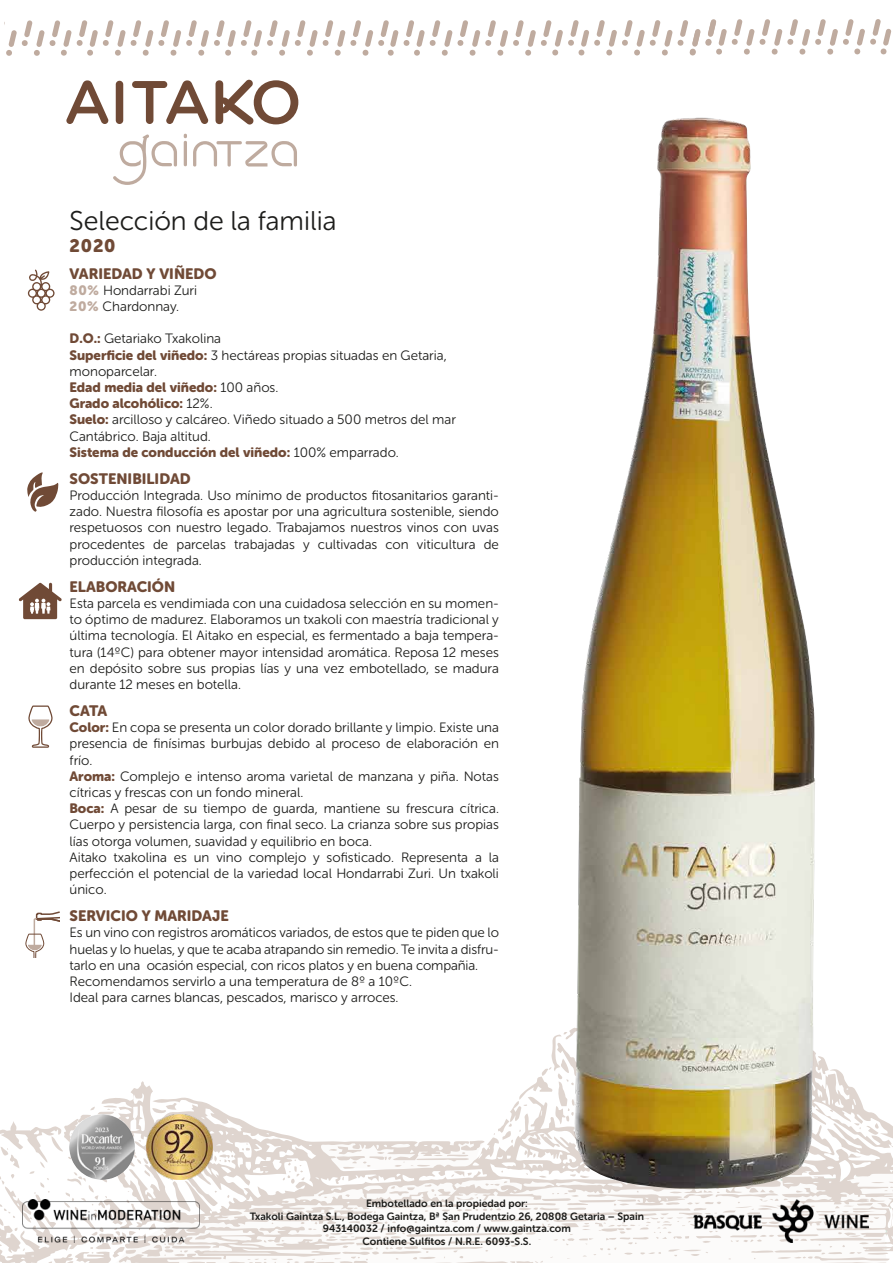
<style>
.page{position:relative;width:893px;height:1263px;background:#fff}
.page>*{position:absolute;margin:0;border:0;box-sizing:border-box;transform-origin:0 0}
.t1{font:27px "Museo Sans Rounded 300";color:#1d1d1b}
.t2{font:18px "Museo Sans Rounded 900";color:#704a36}
.t3{font:15px "Museo Sans Rounded 900";color:#704a36}
.t4{font:13.5px/16.2px "Museo Sans Rounded 300";color:#1d1d1b}
.t5{font:13.5px/16.2px "Museo Sans Rounded 900";color:#704a36}
.t6{font:10.5px/12.6px "Museo Sans Rounded 700";color:#1d1d1b;text-align:center}
.s1{font-family:"Museo Sans Rounded 900";color:#bfab9f}
.s2{font-family:"Museo Sans Rounded 900";color:#704a36}
.s3{font-family:"Museo Sans Rounded 300";color:#1d1d1b}
</style>
<div class="page">
<svg style="left:0;top:1029px;width:892px;height:234px"></svg>
<img style="left:572px;top:117px;width:243px;height:1073px">
<svg style="left:66px;top:79px;width:232px;height:46px"></svg>
<svg style="left:113px;top:134px;width:184px;height:51px"></svg>
<svg style="left:28px;top:270px;width:27px;height:41px"></svg>
<svg style="left:19px;top:583px;width:43px;height:36px"></svg>
<svg style="left:25px;top:911px;width:34px;height:47px"></svg>
<svg style="left:28px;top:706px;width:25px;height:42px"></svg>
<svg style="left:27px;top:472px;width:31px;height:40px"></svg>
<svg style="left:6px;top:19px;width:886px;height:37px"></svg>
<img style="left:23px;top:1199px;width:176px;height:44px">
<img style="left:693px;top:1199px;width:175px;height:44px">
<img style="left:147px;top:1114px;width:65px;height:66px">
<img style="left:69px;top:1114px;width:66px;height:66px;border-radius:33px">
<h1 class="t1" style="left:70px;top:206px;width:268px">Selección de la familia</h1>
<h2 class="t2" style="left:70px;top:235px;width:48px">2020</h2>
<p class="t3" style="left:70px;top:265px;width:148px">VARIEDAD Y VIÑEDO</p>
<p class="t4" style="left:70px;top:282px;width:129px"><span class="s1">80%</span> Hondarrabi Zuri<br><span class="s1">20%</span> Chardonnay.</p>
<p class="t4" style="left:70px;top:331px;width:379px"><span class="s2">D.O.:</span> Getariako Txakolina<br><span class="s2">Superficie del viñedo:</span> 3 hectáreas propias situadas en Getaria, monoparcelar.</p>
<p class="t5" style="left:70px;top:379px;width:210px">Edad media del viñedo: <span class="s3">100 años.<br></span>Grado alcohólico: <span class="s3">12%.</span></p>
<p class="t4" style="left:70px;top:412px;width:388px"><span class="s2">Suelo:</span> arcilloso y calcáreo. Viñedo situado a 500 metros del mar<br>Cantábrico. Baja altitud.</p>
<p class="t5" style="left:70px;top:444px;width:331px">Sistema de conducción del viñedo: <span class="s3">100% emparrado.</span></p>
<p class="t3" style="left:70px;top:470px;width:123px">SOSTENIBILIDAD</p>
<p class="t4" style="left:70px;top:487px;width:431px;text-align:justify">Producción Integrada. Uso mínimo de productos fitosanitarios garanti&shy;zado. Nuestra filosofía es apostar por una agricultura sostenible, siendo respetuosos con nuestro legado. Trabajamos nuestros vinos con uvas procedentes de parcelas trabajadas y cultivadas con viticultura de producción integrada.</p>
<p class="t3" style="left:70px;top:578px;width:107px">ELABORACIÓN</p>
<p class="t4" style="left:70px;top:595px;width:431px;text-align:justify">Esta parcela es vendimiada con una cuidadosa selección en su momen&shy;to óptimo de madurez. Elaboramos un txakoli con maestría tradicional y última tecnología. El Aitako en especial, es fermentado a baja tempera&shy;tura (14ºC) para obtener mayor intensidad aromática. Reposa 12 meses en depósito sobre sus propias lías y una vez embotellado, se madura durante 12 meses en botella.</p>
<p class="t3" style="left:70px;top:702px;width:39px">CATA</p>
<p class="t4" style="left:70px;top:719px;width:431px"><span class="s2">Color:</span> En copa se presenta un color dorado brillante y limpio. Existe una presencia de finísimas burbujas debido al proceso de elaboración en frío.<br><span class="s2">Aroma:</span> Complejo e intenso aroma varietal de manzana y piña. Notas cítricas y frescas con un fondo mineral.<br><span class="s2">Boca:</span> A pesar de su tiempo de guarda, mantiene su frescura cítrica.<br>Cuerpo y persistencia larga, con final seco. La crianza sobre sus propias lías otorga volumen, suavidad y equilibrio en boca.<br>Aitako txakolina es un vino complejo y sofisticado. Representa a la perfección el potencial de la variedad local Hondarrabi Zuri. Un txakoli único.</p>
<p class="t3" style="left:70px;top:907px;width:161px">SERVICIO Y MARIDAJE</p>
<p class="t4" style="left:70px;top:925px;width:431px">Es un vino con registros aromáticos variados, de estos que te piden que lo huelas y lo huelas, y que te acaba atrapando sin remedio. Te invita a disfru&shy;tarlo en una ocasión especial, con ricos platos y en buena compañia.<br>Recomendamos servirlo a una temperatura de 8º a 10ºC.<br>Ideal para carnes blancas, pescados, marisco y arroces.</p>
<p class="t6" style="left:250px;top:1197px;width:396px">Embotellado en la propiedad por:<br>Txakoli Gaintza S.L., Bodega Gaintza, Bª San Prudentzio 26, 20808 Getaria – Spain 943140032 / info@gaintza.com / www.gaintza.com<br>Contiene Sulfitos / N.R.E. 6093-S.S.</p>
</div>
